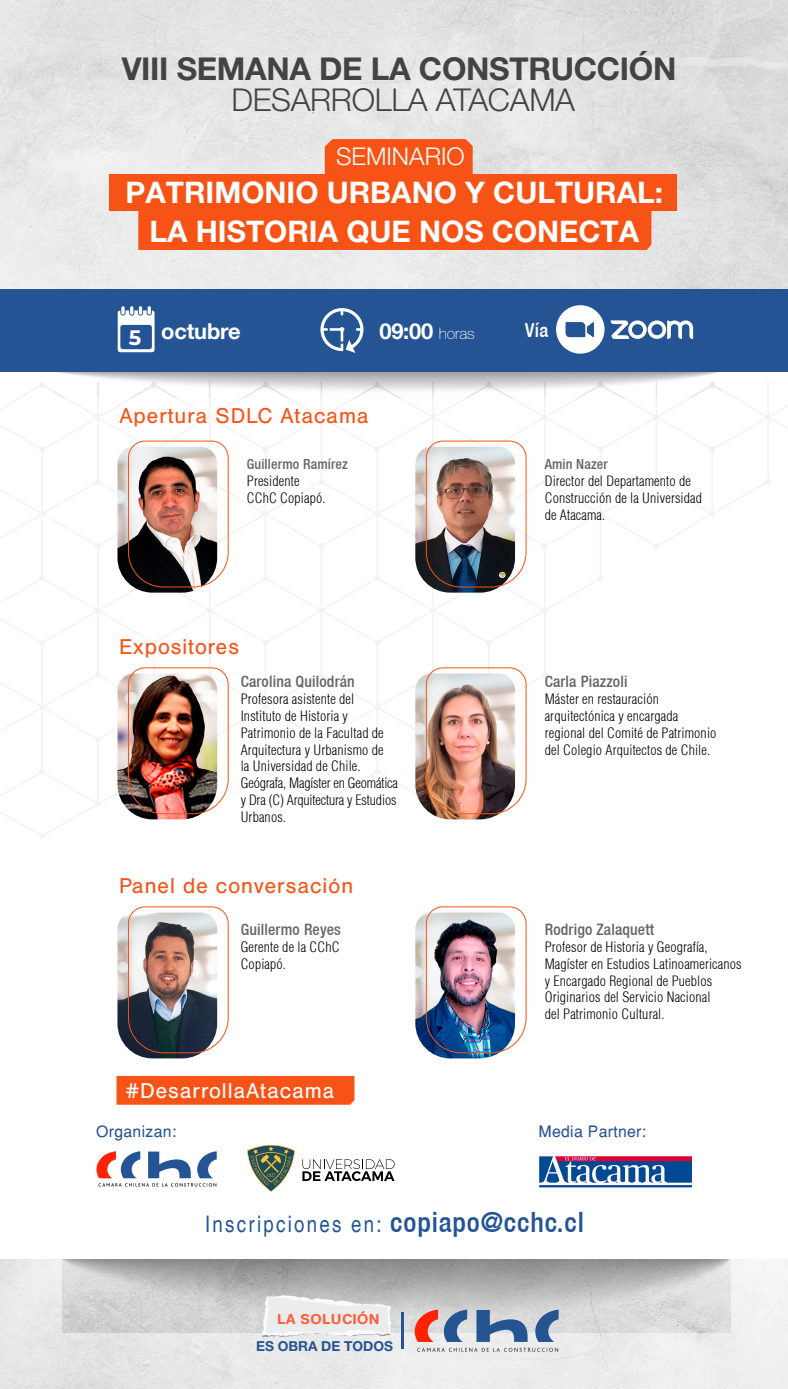
<style>
.page{position:relative;width:788px;height:1389px;background:#fff}
.page>*{position:absolute;margin:0;border:0;box-sizing:border-box;transform-origin:0 0}
.t1{font:700 31.5px "Helvetica Neue LT Pro";letter-spacing:-.01em;color:#434343}
.t2{font:300 31.5px "Helvetica Neue LT Pro";letter-spacing:-.01em;color:#434343}
.t3{font:700 29.75px/39.4px "Helvetica Neue LT Pro";color:#fff;text-align:center}
.t4{font:300 24.5px "Helvetica Neue LT Pro";color:#fff}
.t5{font:condensed 22.75px "Helvetica";letter-spacing:.1em;color:#255495}
.t6{font:700 21.88px "Helvetica 75";letter-spacing:-.01em;color:#fff}
.t7{font:21px "Helvetica BQ";letter-spacing:.05em;color:#f75317}
.t8{font:21px "Helvetica BQ";letter-spacing:.05em;color:#fff}
.t9{font:500 condensed 19.25px "Helvetica 67";color:#fff}
.t10{font:500 condensed 15.75px "Helvetica Neue";letter-spacing:.01em;color:#666}
.t11{font:15.75px "Helvetica";letter-spacing:.02em;color:#255495}
.t12{font:300 condensed 14px/16.8px "Helvetica";letter-spacing:.01em;color:#000}
.t13{font:500 condensed 14px "Helvetica Neue";letter-spacing:.01em;color:#666}
.t14{font:700 13.83px "Helvetica Rounded";letter-spacing:.03em;color:#ff5d34}
.t15{font:700 13.74px "Helvetica Neue LT Pro";color:#255493}
.s1{font-family:"Helvetica 35";font-weight:100;font-size:15.75px}
.s2{font-family:"Helvetica 67";font-weight:500;font-size:28px}
</style>
<div class="page">
<img style="left:0;top:0;width:787px;height:289px">
<svg style="left:0;top:382px;width:787px;height:457px"></svg>
<svg style="left:54px;top:372px;width:667px;height:25px"></svg>
<div style="left:0;top:289px;width:787px;height:83px;background:#255495"></div>
<img style="left:0;top:1260px;width:787px;height:129px">
<svg style="left:417px;top:1348px;width:141px;height:4px"></svg>
<hr style="left:401px;top:1312px;width:3px;height:36px;background:#255493">
<svg style="left:63px;top:1260px;width:666px;height:82px;background:#c1c1c3"></svg>
<svg style="left:320px;top:308px;width:43px;height:45px"></svg>
<svg style="left:118px;top:306px;width:36px;height:46px"></svg>
<div style="left:556px;top:305px;width:48px;height:49px;background:#fff;border-radius:50%"></div>
<svg style="left:610px;top:320px;width:83px;height:19px"></svg>
<svg style="left:565px;top:322px;width:29px;height:15px"></svg>
<div style="left:109px;top:174px;width:567px;height:37px;background:#f75317"></div>
<div style="left:325px;top:139px;width:147px;height:35px;background:#f75317"></div>
<div style="left:138px;top:211px;width:513px;height:39px;background:#f75317"></div>
<svg style="left:96px;top:1151px;width:121px;height:36px"></svg>
<svg style="left:302px;top:1159px;width:92px;height:22px"></svg>
<svg style="left:247px;top:1144px;width:48px;height:48px"></svg>
<img style="left:539px;top:1156px;width:152px;height:31px">
<img style="left:117px;top:447px;width:100px;height:146px">
<img style="left:128px;top:440px;width:101px;height:148px">
<img style="left:117px;top:673px;width:100px;height:146px">
<img style="left:128px;top:667px;width:101px;height:148px">
<img style="left:415px;top:673px;width:100px;height:146px">
<img style="left:425px;top:667px;width:102px;height:148px">
<img style="left:415px;top:447px;width:100px;height:146px">
<img style="left:425px;top:440px;width:102px;height:148px">
<img style="left:117px;top:914px;width:82px;height:144px">
<img style="left:128px;top:906px;width:101px;height:148px">
<img style="left:415px;top:914px;width:82px;height:144px">
<img style="left:425px;top:906px;width:102px;height:148px">
<div style="left:116px;top:1076px;width:238px;height:29px;background:#f75317"></div>
<h1 class="t1" style="left:122px;top:49px;width:556px">VIII SEMANA DE LA CONSTRUCCIÓN</h1>
<h1 class="t2" style="left:231px;top:81px;width:345px">DESARROLLA ATACAMA</h1>
<h3 class="t4" style="left:336px;top:141px;width:130px">SEMINARIO</h3>
<h2 class="t3" style="left:126px;top:172px;width:539px">PATRIMONIO URBANO Y CULTURAL:<br>LA HISTORIA QUE NOS CONECTA</h2>
<h3 class="t6" style="left:129px;top:318px;width:113px"><sub>5</sub> octubre</h3>
<h3 class="t6" style="left:379px;top:318px;width:97px">09:00 <span class="s1">horas</span></h3>
<h3 class="t9" style="left:525px;top:319px;width:25px">Vía</h3>
<h3 class="t7" style="left:119px;top:405px;width:250px">Apertura SDLC Atacama</h3>
<p class="t13" style="left:247px;top:456px;width:103px">Guillermo Ramírez</p>
<p class="t12" style="left:247px;top:473px;width:80px">Presidente<br>CChC Copiapó.</p>
<h3 class="t7" style="left:119px;top:635px;width:121px">Expositores</h3>
<p class="t10" style="left:241px;top:672px;width:116px">Carolina Quilodrán</p>
<p class="t12" style="left:241px;top:691px;width:159px">Profesora asistente del<br>Instituto de Historia y<br>Patrimonio de la Facultad de<br>Arquitectura y Urbanismo de<br>la Universidad de Chile.<br>Geógrafa, Magíster en Geomática y Dra (C) Arquitectura y Estudios<br>Urbanos.</p>
<h3 class="t7" style="left:119px;top:875px;width:235px">Panel de conversación</h3>
<p class="t10" style="left:241px;top:920px;width:102px">Guillermo Reyes</p>
<p class="t12" style="left:241px;top:938px;width:100px">Gerente de la CChC<br>Copiapó.</p>
<h3 class="t8" style="left:125px;top:1079px;width:210px">#DesarrollaAtacama</h3>
<p class="t13" style="left:544px;top:456px;width:65px">Amin Nazer</p>
<p class="t12" style="left:544px;top:473px;width:159px">Director del Departamento de<br>Construcción de la Universidad de Atacama.</p>
<p class="t10" style="left:544px;top:672px;width:84px">Carla Piazzoli</p>
<p class="t12" style="left:544px;top:691px;width:173px">Máster en restauración arquitectónica y encargada regional del Comité de Patrimonio del Colegio Arquitectos de Chile.</p>
<p class="t10" style="left:544px;top:920px;width:111px">Rodrigo Zalaquett</p>
<p class="t12" style="left:544px;top:938px;width:198px">Profesor de Historia y Geografía, Magíster en Estudios Latinoamericanos y Encargado Regional de Pueblos Originarios del Servicio Nacional<br>del Patrimonio Cultural.</p>
<p class="t11" style="left:96px;top:1122px;width:82px">Organizan:</p>
<p class="t11" style="left:538px;top:1122px;width:109px">Media Partner:</p>
<h3 class="t5" style="left:205px;top:1210px;width:380px">Inscripciones en: <span class="s2">copiapo@cchc.cl</span></h3>
<p class="t14" style="left:277px;top:1310px;width:104px">LA SOLUCIÓN</p>
<p class="t15" style="left:256px;top:1337px;width:138px">ES OBRA DE TODOS</p>
</div>
